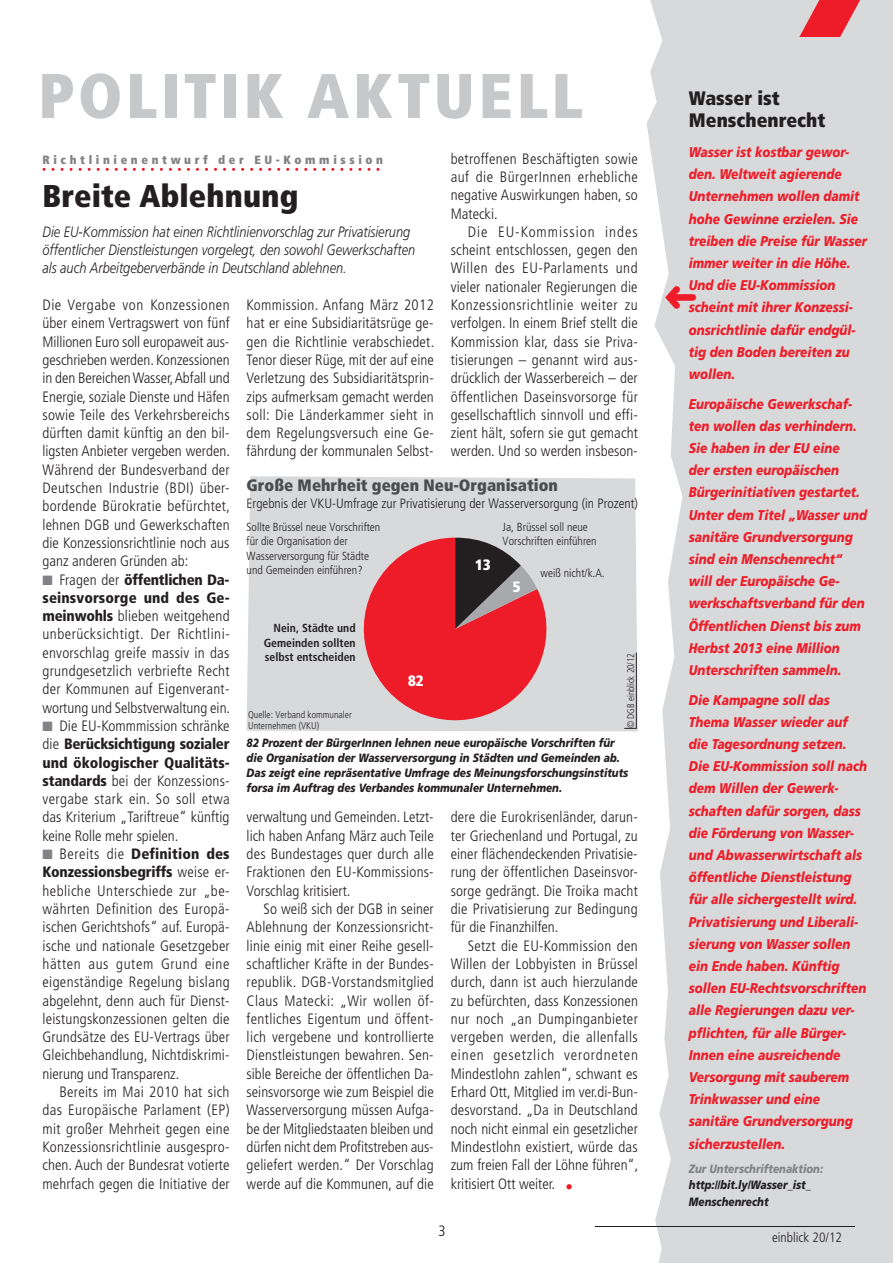
<style>
.page{position:relative;width:893px;height:1263px;background:#fff}
.page>*{position:absolute;margin:0;border:0;box-sizing:border-box;transform-origin:0 0}
.t1{font:900 condensed 63px "Frutiger";letter-spacing:.06em;color:#c7c8ca}
.t2{font:900 condensed 31.5px "Frutiger";letter-spacing:.005em;color:#231f20}
.t3{font:900 condensed 19.5px/22.5px "Frutiger";color:#231f20}
.t4{font:900 condensed 16.5px "Frutiger";color:#4b4c4d}
.t5{font:300 condensed 15px/18.3px "Frutiger";letter-spacing:.005em;color:#231f20;text-align:justify}
.t6{font:italic 300 15px/18.3px "Frutiger";color:#231f20;scale:.85 1}
.t7{font:900 condensed 15px "Frutiger";color:#fff}
.t8{font:italic 900 14.1px/22.2px "Frutiger";color:#ee1c28;scale:.85 1}
.t9{font:300 condensed 13.5px "Frutiger";color:#231f20}
.t10{font:italic 900 12px/15px "Frutiger";color:#231f20;scale:.85 1}
.t11{font:900 condensed 12px "Frutiger";letter-spacing:.3em;color:#808285}
.t12{font:italic 900 12px "Frutiger";color:#808285;scale:.85 1}
.t13{font:300 condensed 11.7px/14.1px "Frutiger";color:#231f20}
.t14{font:700 condensed 11.7px/14.1px "Frutiger";color:#231f20;text-align:justify}
.t15{font:300 condensed 9.75px/10.5px "Frutiger";color:#231f20}
.t16{font:300 condensed 9.75px "Frutiger";color:#231f20;scale:.95 1}
.s1{color:#808285}
.s2{font-weight:900}
.s3{color:#ee1c28}
</style>
<div class="page">
<svg style="left:647px;top:0;width:246px;height:1263px;background:#dadbdd"></svg>
<svg style="left:43px;top:168px;width:336px;height:3px"></svg>
<svg style="left:799px;top:0;width:68px;height:37px;background:#e5676f"></svg>
<hr style="left:595px;top:1226px;width:260px;height:1px;background:#231f20">
<div style="left:247px;top:476px;width:391px;height:255px;background:#d8d9db"></div>
<svg style="left:351px;top:538px;width:208px;height:194px;background:#d3636a"></svg>
<svg style="left:624px;top:652px;width:13px;height:77px"></svg>
<svg style="left:665px;top:286px;width:31px;height:22px"></svg>
<h1 class="t1" style="left:38px;top:58px;width:546px">POLITIK AKTUELL</h1>
<p class="t5" style="left:451px;top:149px;width:189px">betroffenen Beschäftigten sowie auf die BürgerInnen erhebliche negative Auswirkungen haben, so Matecki.</p>
<p class="t5" style="left:451px;top:223px;width:189px;text-indent:17px">Die EU-Kommission indes scheint entschlossen, gegen den Willen des EU-Parlaments und vieler nationaler Regierungen die Konzessionsrichtlinie weiter zu verfolgen. In einem Brief stellt die Kommission klar, dass sie Priva&shy;tisierungen – genannt wird aus&shy;drücklich der Wasserbereich – der öffentlichen Daseinsvorsorge für gesellschaftlich sinnvoll und effi&shy;zient hält, sofern sie gut gemacht werden. Und so werden insbeson-</p>
<p class="t11" style="left:43px;top:152px;width:342px">Richtlinienentwurf der EU-Kommission</p>
<h2 class="t2" style="left:43px;top:176px;width:257px">Breite Ablehnung</h2>
<p class="t6" style="left:43px;top:222px;width:440px">Die EU-Kommission hat einen Richtlinienvorschlag zur Privatisierung öffentlicher Dienstleistungen vorgelegt, den sowohl Gewerkschaften als auch Arbeitgeberverbände in Deutschland ablehnen.</p>
<p class="t5" style="left:247px;top:296px;width:189px">Kommission. Anfang März 2012 hat er eine Subsidiaritätsrüge ge&shy;gen die Richtlinie verabschiedet.<br>Tenor dieser Rüge, mit der auf eine Verletzung des Subsidiaritätsprin&shy;zips aufmerksam gemacht werden soll: Die Länderkammer sieht in dem Regelungsversuch eine Ge&shy;fährdung der kommunalen Selbst-</p>
<p class="t5" style="left:43px;top:296px;width:189px">Die Vergabe von Konzessionen über einem Vertragswert von fünf Millionen Euro soll europaweit aus&shy;geschrieben werden. Konzessionen in den Bereichen Wasser, Abfall und Energie, soziale Dienste und Häfen sowie Teile des Verkehrsbereichs dürften damit künftig an den bil&shy;ligsten Anbieter vergeben werden.<br>Während der Bundesverband der Deutschen Industrie (BDI) über&shy;bordende Bürokratie befürchtet, lehnen DGB und Gewerkschaften die Konzessionsrichtlinie noch aus ganz anderen Gründen ab:</p>
<p class="t5" style="left:43px;top:570px;width:189px"><span class="s1">■</span> Fragen der <span class="s2">öffentlichen Da&shy;seinsvorsorge und des Ge&shy;meinwohls</span> blieben weitgehend unberücksichtigt. Der Richtlini&shy;envorschlag greife massiv in das grundgesetzlich verbriefte Recht der Kommunen auf Eigenverant&shy;wortung und Selbstverwaltung ein.</p>
<p class="t5" style="left:43px;top:717px;width:189px"><span class="s1">■</span> Die EU-Kommmission schränke die <span class="s2">Berücksichtigung sozialer und ökologischer Qualitäts&shy;standards</span> bei der Konzessions&shy;vergabe stark ein. So soll etwa das Kriterium „Tariftreue“ künftig keine Rolle mehr spielen.</p>
<p class="t5" style="left:43px;top:845px;width:189px"><span class="s1">■</span> Bereits die <span class="s2">Definition des Konzessionsbegriffs</span> weise er&shy;hebliche Unterschiede zur „be&shy;währten Definition des Europä&shy;ischen Gerichtshofs“ auf. Europä&shy;ische und nationale Gesetzgeber hätten aus gutem Grund eine eigenständige Regelung bislang abgelehnt, denn auch für Dienst&shy;leistungskonzessionen gelten die Grundsätze des EU-Vertrags über Gleichbehandlung, Nichtdiskrimi&shy;nierung und Transparenz.</p>
<p class="t5" style="left:43px;top:1083px;width:189px;text-indent:17px">Bereits im Mai 2010 hat sich das Europäische Parlament (EP) mit großer Mehrheit gegen eine Konzessionsrichtlinie ausgespro&shy;chen. Auch der Bundesrat votierte mehrfach gegen die Initiative der</p>
<p class="t4" style="left:247px;top:475px;width:313px">Große Mehrheit gegen Neu-Organisation</p>
<p class="t9" style="left:247px;top:496px;width:393px">Ergebnis der VKU-Umfrage zur Privatisierung der Wasserversorgung (in Prozent)</p>
<p class="t13" style="left:247px;top:520px;width:135px">Sollte Brüssel neue Vorschriften für die Organisation der<br>Wasserversorgung für Städte und Gemeinden einführen?</p>
<p class="t13" style="left:503px;top:520px;width:96px">Ja, Brüssel soll neue<br>Vorschriften einführen</p>
<p class="t13" style="left:541px;top:566px;width:66px">weiß nicht/k.A.</p>
<p class="t7" style="left:475px;top:556px;width:17px">13</p>
<p class="t7" style="left:513px;top:578px;width:9px">5</p>
<p class="t14" style="left:264px;top:621px;width:93px;text-indent:10px">Nein, Städte und Gemeinden sollten selbst entscheiden</p>
<p class="t16" style="left:625px;top:728px;width:81px;rotate:-90deg">© DGB einblick 20/12</p>
<p class="t7" style="left:408px;top:672px;width:17px">82</p>
<p class="t15" style="left:248px;top:710px;width:105px">Quelle: Verband kommunaler<br>Unternehmen (VKU)</p>
<p class="t10" style="left:247px;top:735px;width:451px">82 Prozent der BürgerInnen lehnen neue europäische Vorschriften für die Organisation der Wasserversorgung in Städten und Gemeinden ab.<br>Das zeigt eine repräsentative Umfrage des Meinungsforschungsinstituts forsa im Auftrag des Verbandes kommunaler Unternehmen.</p>
<p class="t5" style="left:247px;top:808px;width:189px">verwaltung und Gemeinden. Letzt&shy;lich haben Anfang März auch Teile des Bundestages quer durch alle Fraktionen den EU-Kommissions-Vorschlag kritisiert.</p>
<p class="t5" style="left:247px;top:900px;width:189px;text-indent:17px">So weiß sich der DGB in seiner Ablehnung der Konzessionsricht&shy;linie einig mit einer Reihe gesell&shy;schaftlicher Kräfte in der Bundes&shy;republik. DGB-Vorstandsmitglied Claus Matecki: „Wir wollen öf&shy;fentliches Eigentum und öffent&shy;lich vergebene und kontrollierte Dienstleistungen bewahren. Sen&shy;sible Bereiche der öffentlichen Da&shy;seinsvorsorge wie zum Beispiel die Wasserversorgung müssen Aufga&shy;be der Mitgliedstaaten bleiben und dürfen nicht dem Profitstreben aus&shy;geliefert werden.“ Der Vorschlag werde auf die Kommunen, auf die</p>
<p class="t5" style="left:451px;top:808px;width:189px">dere die Eurokrisenländer, darun&shy;ter Griechenland und Portugal, zu einer flächendeckenden Privatisie&shy;rung der öffentlichen Daseinsvor&shy;sorge gedrängt. Die Troika macht die Privatisierung zur Bedingung für die Finanzhilfen.</p>
<p class="t5" style="left:451px;top:936px;width:189px;text-indent:17px">Setzt die EU-Kommission den Willen der Lobbyisten in Brüssel durch, dann ist auch hierzulande zu befürchten, dass Konzessionen nur noch „an Dumpinganbieter vergeben werden, die allenfalls einen gesetzlich verordneten Mindestlohn zahlen“, schwant es Erhard Ott, Mitglied im ver.di-Bun&shy;desvorstand. „Da in Deutschland noch nicht einmal ein gesetzlicher Mindestlohn existiert, würde das zum freien Fall der Löhne führen“, kritisiert Ott weiter. <span class="s3">•</span></p>
<p class="t5" style="left:439px;top:1222px;width:9px">3</p>
<h3 class="t3" style="left:689px;top:87px;width:138px">Wasser ist<br>Menschenrecht</h3>
<p class="t8" style="left:689px;top:141px;width:211px">Wasser ist kostbar gewor&shy;den. Weltweit agierende<br>Unternehmen wollen damit hohe Gewinne erzielen. Sie treiben die Preise für Wasser immer weiter in die Höhe.<br>Und die EU-Kommission scheint mit ihrer Konzessi&shy;onsrichtlinie dafür endgül&shy;tig den Boden bereiten zu wollen.</p>
<p class="t8" style="left:689px;top:392px;width:211px">Europäische Gewerkschaf&shy;ten wollen das verhindern.<br>Sie haben in der EU eine<br>der ersten europäischen<br>Bürgerinitiativen gestartet.<br>Unter dem Titel „Wasser und sanitäre Grundversorgung sind ein Menschenrecht“ will der Europäische Ge&shy;werkschaftsverband für den<br>Öffentlichen Dienst bis zum<br>Herbst 2013 eine Million<br>Unterschriften sammeln.</p>
<p class="t8" style="left:689px;top:688px;width:211px">Die Kampagne soll das<br>Thema Wasser wieder auf die Tagesordnung setzen.<br>Die EU-Kommission soll nach dem Willen der Gewerk&shy;schaften dafür sorgen, dass die Förderung von Wasser&shy;und Abwasserwirtschaft als öffentliche Dienstleistung für alle sichergestellt wird.<br>Privatisierung und Liberali&shy;sierung von Wasser sollen ein Ende haben. Künftig sollen EU-Rechtsvorschriften alle Regierungen dazu ver&shy;pflichten, für alle Bürger-<br>Innen eine ausreichende<br>Versorgung mit sauberem<br>Trinkwasser und eine sanitäre Grundversorgung sicherzustellen.</p>
<p class="t12" style="left:689px;top:1161px;width:159px">Zur Unterschriftenaktion:</p>
<p class="t10" style="left:689px;top:1177px;width:145px;line-height:16.5px">http://bit.ly/Wasser_ist_<br>Menschenrecht</p>
<p class="t9" style="left:772px;top:1229px;width:71px">einblick 20/12</p>
</div>
